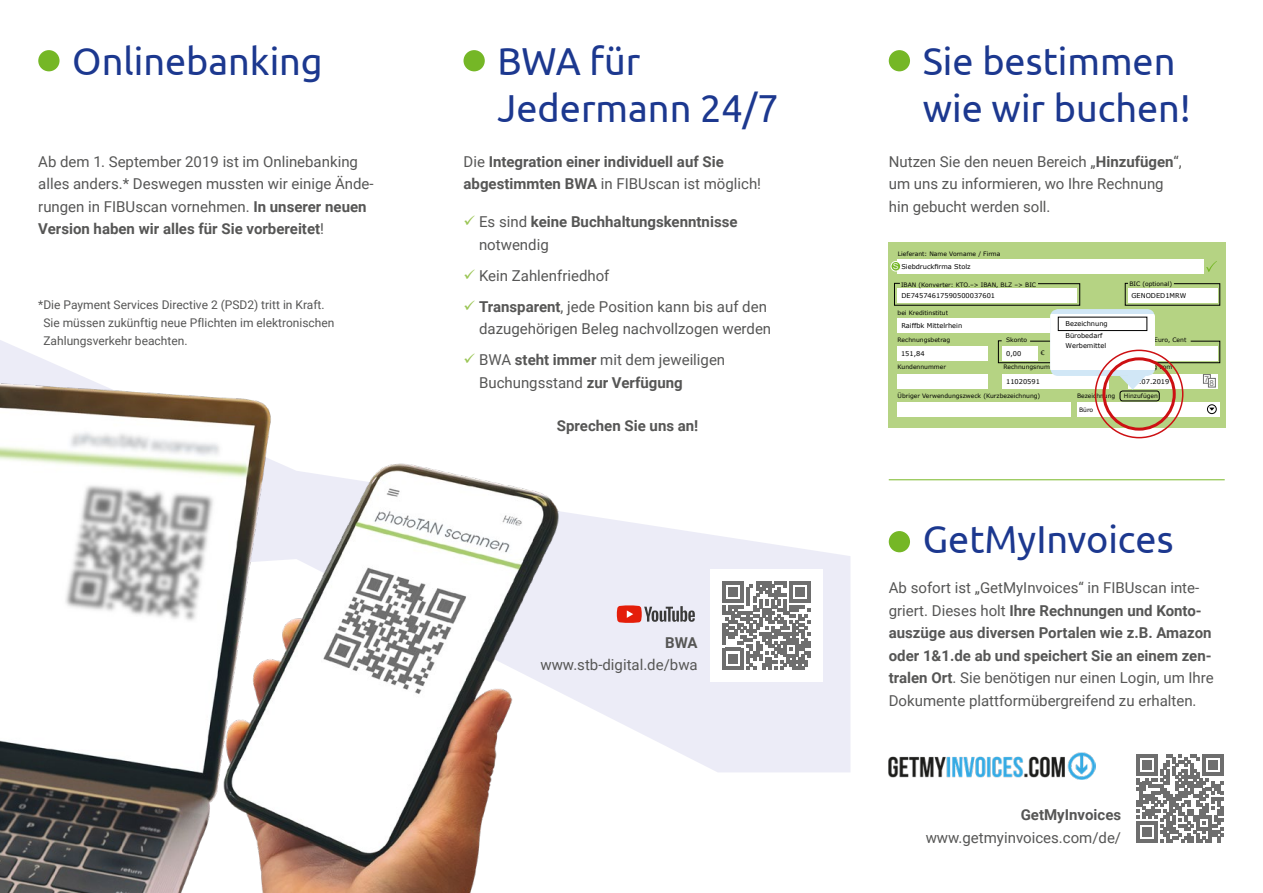
<style>
.page{position:relative;width:1263px;height:893px;background:#fff}
.page>*{position:absolute;margin:0;border:0;box-sizing:border-box;transform-origin:0 0}
.t1{font:39px/46.8px "Ubuntu";color:#1c388f}
.t2{font:15px/22.5px "Roboto";color:#565655}
.t3{font:700 15px/22.5px "Roboto";color:#565655}
.t4{font:12px/18px "Roboto";color:#565655}
.t5{font:8.25px "Arial";color:#6e6e6e}
.t6{font:8.1px "Helvetica Neue LT Pro";color:#fff}
.t7{font:6.6px/12.1px "Verdana";color:#000}
.t8{font:6px "Verdana";color:#000}
.s1{font-weight:700}
.s2{font-weight:400}
.s3{color:#9ac554}
</style>
<div class="page">
<svg style="left:0;top:340px;width:850px;height:432px"></svg>
<img style="left:889px;top:752px;width:207px;height:28px">
<div style="left:888px;top:242px;width:338px;height:185px;background:#b5d383"></div>
<div style="left:897px;top:260px;width:307px;height:14px;background:#fff"></div>
<div style="left:897px;top:402px;width:174px;height:14px;background:#fff"></div>
<div style="left:897px;top:319px;width:180px;height:14px;background:#fff"></div>
<div style="left:1128px;top:374px;width:89px;height:14px;background:#fff"></div>
<div style="left:1002px;top:374px;width:107px;height:14px;background:#fff"></div>
<div style="left:897px;top:374px;width:91px;height:14px;background:#fff"></div>
<div style="left:897px;top:347px;width:91px;height:14px;background:#fff"></div>
<div style="left:891px;top:261px;width:10px;height:10px;background:#75b726;border-radius:50%"></div>
<div style="left:891px;top:261px;width:10px;height:10px;border:1px solid #fff;border-radius:50%"></div>
<div style="left:1203px;top:374px;width:7px;height:9px;border:1px solid #6e6e6e"></div>
<div style="left:1208px;top:378px;width:7px;height:9px;border:1px solid #6e6e6e"></div>
<svg style="left:1206px;top:261px;width:11px;height:11px"></svg>
<svg style="left:894px;top:283px;width:186px;height:23px"></svg>
<svg style="left:1124px;top:283px;width:96px;height:23px"></svg>
<svg style="left:1050px;top:309px;width:105px;height:67px"></svg>
<svg style="left:998px;top:314px;width:222px;height:55px"></svg>
<div style="left:1058px;top:317px;width:89px;height:14px;border:1px solid #000"></div>
<svg style="left:1120px;top:376px;width:26px;height:14px"></svg>
<div style="left:1077px;top:402px;width:143px;height:14px;background:#fff"></div>
<div style="left:1120px;top:391px;width:39px;height:10px;border:1px solid #000;border-radius:3px"></div>
<div style="left:1207px;top:404px;width:9px;height:10px;border:1px solid #000;border-radius:50%"></div>
<div style="left:1102px;top:357px;width:74px;height:74px;border:3px solid #cd1013;border-radius:50%"></div>
<img style="left:0;top:371px;width:588px;height:522px">
<svg style="left:617px;top:605px;width:78px;height:18px"></svg>
<div style="left:710px;top:569px;width:113px;height:112px;background:#fff"></div>
<svg style="left:723px;top:581px;width:88px;height:88px"></svg>
<svg style="left:1136px;top:755px;width:88px;height:88px"></svg>
<hr style="left:889px;top:479px;width:336px;height:1px;background:#78b826">
<div style="left:463px;top:50px;width:22px;height:21px;background:#75b726;border-radius:50%"></div>
<div style="left:889px;top:50px;width:21px;height:21px;background:#75b726;border-radius:50%"></div>
<div style="left:889px;top:531px;width:21px;height:21px;background:#75b726;border-radius:50%"></div>
<div style="left:38px;top:50px;width:22px;height:21px;background:#75b726;border-radius:50%"></div>
<div style="left:1095px;top:350px;width:88px;height:88px;border:2px solid #cd1013;border-radius:50%"></div>
<h1 class="t1" style="left:72px;top:36px;width:252px">Onlinebanking</h1>
<h1 class="t1" style="left:923px;top:36px;width:269px">Sie bestimmen wie wir buchen!</h1>
<h1 class="t1" style="left:497px;top:36px;width:283px">BWA für<br>Jedermann 24/7</h1>
<p class="t2" style="left:38px;top:150px;width:337px">Ab dem 1. September 2019 ist im Onlinebanking alles anders.* Deswegen mussten wir einige Ände&shy;rungen in FIBUscan vornehmen. <span class="s1">In unserer neuen Version haben wir alles für Sie vorbereitet</span>!</p>
<p class="t3" style="left:463px;top:150px;width:299px"><span class="s2">Die</span> Integration einer individuell auf Sie abgestimmten BWA <span class="s2">in FIBUscan ist möglich!</span></p>
<p class="t3" style="left:479px;top:210px;width:260px;text-indent:-15px"><span class="s3">✓</span> <span class="s2">Es sind</span> keine Buchhaltungskenntnisse <span class="s2">notwendig</span></p>
<p class="t2" style="left:463px;top:264px;width:147px"><span class="s3">✓</span> Kein Zahlenfriedhof</p>
<p class="t2" style="left:463px;top:295px;width:309px;text-align:right"><span class="s3">✓</span> <span class="s1">Transparent</span>, jede Position kann bis auf den dazugehörigen Beleg nachvollzogen werden</p>
<p class="t2" style="left:479px;top:348px;width:248px;text-indent:-16px"><span class="s3">✓</span> BWA <span class="s1">steht immer</span> mit dem jeweiligen<br>Buchungsstand <span class="s1">zur Verfügung</span></p>
<p class="t3" style="left:557px;top:414px;width:143px">Sprechen Sie uns an!</p>
<p class="t4" style="left:43px;top:295px;width:293px;text-indent:-5px">*Die Payment Services Directive 2 (PSD2) tritt in Kraft.<br>Sie müssen zukünftig neue Pflichten im elektronischen<br>Zahlungsverkehr beachten.</p>
<p class="t2" style="left:889px;top:150px;width:295px">Nutzen Sie den neuen Bereich „<span class="s1">Hinzufügen</span>“, um uns zu informieren, wo Ihre Rechnung hin gebucht werden soll.</p>
<p class="t8" style="left:898px;top:249px;width:104px">Lieferant: Name Vorname / Firma</p>
<p class="t8" style="left:901px;top:280px;width:137px">IBAN (Konverter: KTO.–&gt; IBAN, BLZ –&gt; BIC</p>
<p class="t8" style="left:897px;top:308px;width:52px">bei Kreditinstitut</p>
<p class="t8" style="left:897px;top:336px;width:54px">Rechnungsbetrag</p>
<p class="t8" style="left:897px;top:363px;width:50px">Kundennummer</p>
<p class="t8" style="left:897px;top:392px;width:144px">Übriger Verwendungszweck (Kurzbezeichnung)</p>
<p class="t6" style="left:893px;top:261px;width:7px">S</p>
<p class="t7" style="left:901px;top:260px;width:71px">Siebdruckfirma Stolz</p>
<p class="t7" style="left:901px;top:289px;width:95px">DE74574617590500037601</p>
<p class="t7" style="left:1131px;top:289px;width:56px">GENODED1MRW</p>
<p class="t7" style="left:901px;top:319px;width:62px">Raiffbk Mittelrhein</p>
<p class="t7" style="left:901px;top:348px;width:25px">151,84</p>
<p class="t7" style="left:1006px;top:348px;width:17px">0,00</p>
<p class="t7" style="left:1006px;top:376px;width:35px">11020591</p>
<p class="t7" style="left:1131px;top:375px;width:40px">19.07.2019</p>
<p class="t8" style="left:1129px;top:280px;width:44px">BIC (optional)</p>
<p class="t7" style="left:1065px;top:318px;width:44px">Bezeichnung<br>Bürobedarf</p>
<p class="t7" style="left:1065px;top:339px;width:42px">Werbemittel</p>
<p class="t8" style="left:1006px;top:336px;width:23px">Skonto</p>
<p class="t8" style="left:1133px;top:336px;width:54px">etrag: Euro, Cent</p>
<p class="t8" style="left:1041px;top:349px;width:5px">€</p>
<p class="t8" style="left:1003px;top:363px;width:60px">Rechnungsnummer</p>
<p class="t8" style="left:1077px;top:392px;width:40px">Bezeichnung</p>
<p class="t8" style="left:1124px;top:392px;width:36px">Hinzufügen</p>
<p class="t8" style="left:1079px;top:405px;width:16px">Büro</p>
<p class="t5" style="left:1204px;top:375px;width:11px">78</p>
<h1 class="t1" style="left:923px;top:514px;width:252px">GetMyInvoices</h1>
<p class="t3" style="left:665px;top:630px;width:34px">BWA</p>
<p class="t2" style="left:540px;top:653px;width:159px">www.stb-digital.de/bwa</p>
<p class="t2" style="left:889px;top:576px;width:326px">Ab sofort ist „GetMyInvoices“ in FIBUscan inte&shy;griert. Dieses holt <span class="s1">Ihre Rechnungen und Konto&shy;auszüge aus diversen Portalen wie z.B. Amazon oder 1&amp;1.de ab und speichert Sie an einem zen&shy;tralen Ort</span>. Sie benötigen nur einen Login, um Ihre Dokumente plattformübergreifend zu erhalten.</p>
<p class="t3" style="left:1021px;top:803px;width:102px">GetMyInvoices</p>
<p class="t2" style="left:926px;top:825px;width:197px">www.getmyinvoices.com/de/</p>
</div>
